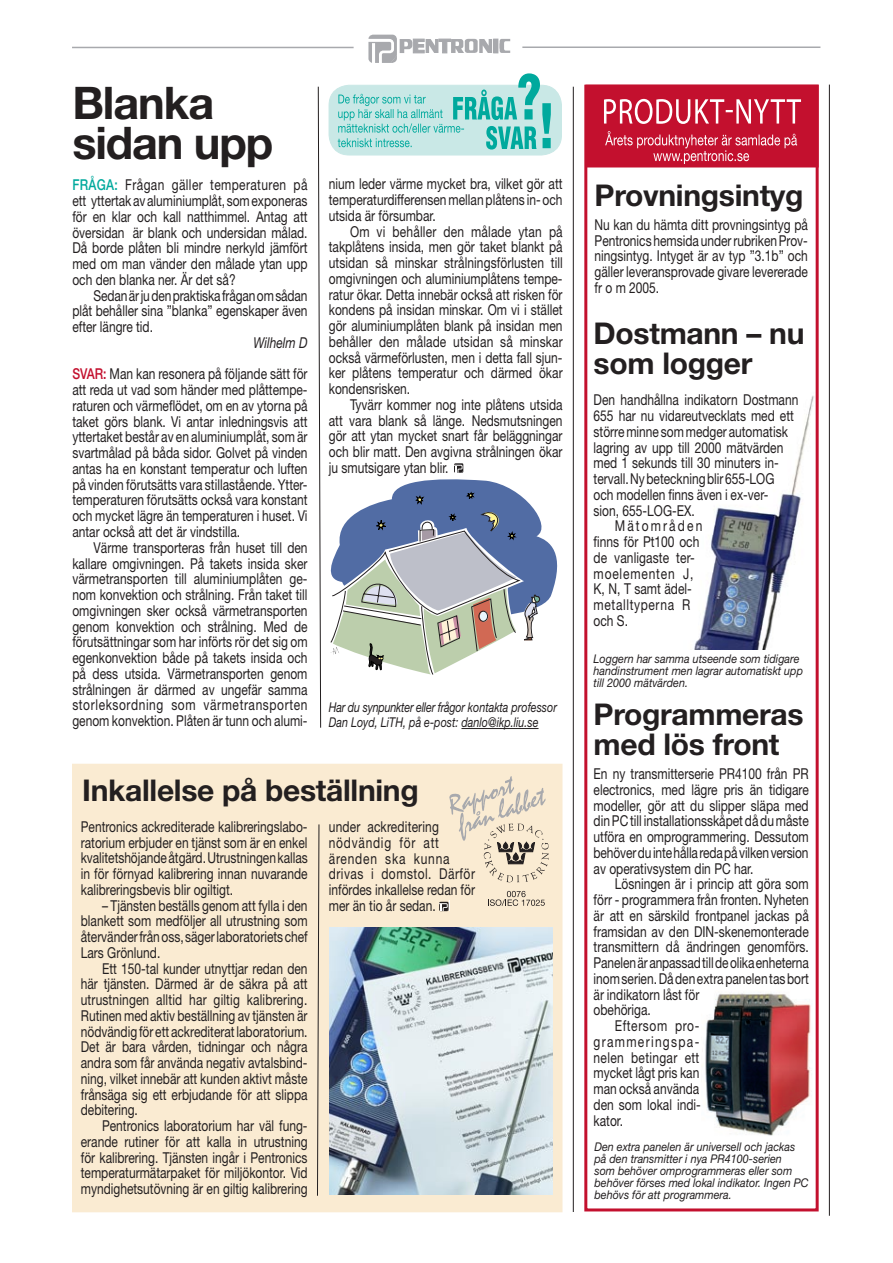
<style>
.page{position:relative;width:893px;height:1263px;background:#fff}
.page>*{position:absolute;margin:0;border:0;box-sizing:border-box;transform-origin:0 0}
.Rubrik{font:700 45px "Helvetica Neue";letter-spacing:-.025em;color:#231f20}
.Rubrik-2{font:700 30px/30px "Helvetica Neue";letter-spacing:-.01em;color:#231f20}
.brödtext{font:15px/15.8px "Helvetica Neue";color:#231f20;text-align:justify;scale:.8 1}
.brödtext-2{font:15px/15.8px "Helvetica Neue";letter-spacing:.055em;color:#231f20;scale:.8 1}
.brödtext-3{font:italic 15px "Helvetica Neue";color:#231f20;scale:.8 1}
.brödtext-4{font:italic 13.5px/15px "Helvetica Neue";color:#231f20;scale:.8 1}
.bildtext{font:italic 12px/12px "Helvetica Neue";color:#231f20;scale:.9 1}
.s1{font-weight:500;color:#00a99d}
.s2{font-weight:500;color:#c3102e}
</style>
<div class="page">
<div style="left:494px;top:39px;width:4px;height:14px;border:1px solid #a8a9ad"></div>
<svg style="left:368px;top:35px;width:124px;height:28px"></svg>
<svg style="left:500px;top:39px;width:10px;height:14px"></svg>
<hr style="left:522px;top:47px;width:298px;height:1px;background:#a8a9ad">
<hr style="left:72px;top:47px;width:282px;height:1px;background:#a8a9ad">
<img style="left:705px;top:993px;width:107px;height:143px">
<img style="left:694px;top:396px;width:120px;height:253px">
<div style="left:73px;top:764px;width:489px;height:448px;background:#faebd2"></div>
<div style="left:584px;top:85px;width:235px;height:1126px;border:3px solid #c3102e"></div>
<hr style="left:829px;top:85px;width:1px;height:1131px;background:#231f20">
<hr style="left:573px;top:87px;width:1px;height:1125px;background:#231f20">
<div style="left:586px;top:85px;width:232px;height:82px;background:#c3102e"></div>
<svg style="left:318px;top:86px;width:3px;height:642px"></svg>
<hr style="left:461px;top:728px;width:77px;height:1px;background:#231f20">
<svg style="left:439px;top:901px;width:11px;height:10px"></svg>
<svg style="left:317px;top:824px;width:2px;height:372px"></svg>
<svg style="left:449px;top:776px;width:100px;height:106px"></svg>
<svg style="left:488px;top:891px;width:57px;height:15px"></svg>
<svg style="left:329px;top:73px;width:233px;height:82px"></svg>
<svg style="left:604px;top:99px;width:197px;height:25px"></svg>
<svg style="left:605px;top:131px;width:192px;height:33px"></svg>
<svg style="left:330px;top:463px;width:228px;height:212px"></svg>
<img style="left:330px;top:927px;width:222px;height:268px">
<p class="Rubrik" style="left:72px;top:75px;width:143px">Blanka</p>
<p class="Rubrik" style="left:72px;top:116px;width:202px">sidan upp</p>
<p class="brödtext" style="left:72px;top:177px;width:296px"><span class="s1">FRÅGA:</span> Frågan gäller temperaturen på ett yttertak av aluminiumplåt, som exponeras för en klar och kall natthimmel. Antag att översidan är blank och undersidan målad.<br>Då borde plåten bli mindre nerkyld jämfört med om man vänder den målade ytan upp och den blanka ner. Är det så?</p>
<p class="brödtext" style="left:72px;top:287px;width:296px;text-indent:21px">Sedan är ju den praktiska frågan om sådan plåt behåller sina ”blanka” egenskaper även efter längre tid.</p>
<p class="brödtext-3" style="left:253px;top:334px;width:69px">Wilhelm D</p>
<p class="brödtext" style="left:72px;top:366px;width:296px"><span class="s2">SVAR:</span> Man kan resonera på följande sätt för att reda ut vad som händer med plåttempe&shy;raturen och värmeflödet, om en av ytorna på taket görs blank. Vi antar inledningsvis att yttertaket består av en aluminiumplåt, som är svartmålad på båda sidor. Golvet på vinden antas ha en konstant temperatur och luften på vinden förutsätts vara stillastående. Ytter&shy;temperaturen förutsätts också vara konstant och mycket lägre än temperaturen i huset. Vi antar också att det är vindstilla.</p>
<p class="brödtext" style="left:72px;top:539px;width:296px;text-indent:21px">Värme transporteras från huset till den kallare omgivningen. På takets insida sker värmetransporten till aluminiumplåten ge&shy;nom konvektion och strålning. Från taket till omgivningen sker också värmetransporten genom konvektion och strålning. Med de förutsättningar som har införts rör det sig om egenkonvektion både på takets insida och på dess utsida. Värmetransporten genom strålningen är därmed av ungefär samma storleksordning som värmetransporten genom konvektion. Plåten är tunn och alumi-</p>
<p class="brödtext" style="left:329px;top:176px;width:294px">nium leder värme mycket bra, vilket gör att temperaturdifferensen mellan plåtens in- och utsida är försumbar.</p>
<p class="brödtext" style="left:329px;top:223px;width:294px;text-indent:21px">Om vi behåller den målade ytan på takplåtens insida, men gör taket blankt på utsidan så minskar strålningsförlusten till omgivningen och aluminiumplåtens tempe&shy;ratur ökar. Detta innebär också att risken för kondens på insidan minskar. Om vi i stället gör aluminiumplåten blank på insidan men behåller den målade utsidan så minskar också värmeförlusten, men i detta fall sjun&shy;ker plåtens temperatur och därmed ökar kondensrisken.</p>
<p class="brödtext" style="left:329px;top:396px;width:294px;text-indent:21px">Tyvärr kommer nog inte plåtens utsida att vara blank så länge. Nedsmutsningen gör att ytan mycket snart får beläggningar och blir matt. Den avgivna strålningen ökar ju smutsigare ytan blir.</p>
<p class="brödtext-4" style="left:329px;top:700px;width:287px">Har du synpunkter eller frågor kontakta professor<br>Dan Loyd, LiTH, på e-post: danlo@ikp.liu.se</p>
<p class="Rubrik-2" style="left:82px;top:774px;width:338px">Inkallelse på beställning</p>
<p class="brödtext" style="left:329px;top:818px;width:184px;text-align:left">under ackreditering nödvändig för att ärenden ska kunna drivas i domstol. Därför infördes inkallelse redan för mer än tio år sedan.</p>
<p class="brödtext" style="left:81px;top:818px;width:285px">Pentronics ackrediterade kalibreringslabo&shy;ratorium erbjuder en tjänst som är en enkel kvalitetshöjande åtgärd. Utrustningen kallas in för förnyad kalibrering innan nuvarande kalibreringsbevis blir ogiltigt.</p>
<p class="brödtext" style="left:81px;top:897px;width:285px;text-indent:21px">– Tjänsten beställs genom att fylla i den blankett som medföljer all utrustning som återvänder från oss, säger laboratoriets chef Lars Grönlund.</p>
<p class="brödtext" style="left:81px;top:960px;width:285px;text-indent:21px">Ett 150-tal kunder utnyttjar redan den här tjänsten. Därmed är de säkra på att utrustningen alltid har giltig kalibrering.<br>Rutinen med aktiv beställning av tjänsten är nödvändig för ett ackrediterat laboratorium.<br>Det är bara vården, tidningar och några andra som får använda negativ avtalsbind&shy;ning, vilket innebär att kunden aktivt måste frånsäga sig ett erbjudande för att slippa debitering.</p>
<p class="brödtext" style="left:81px;top:1118px;width:285px;text-indent:21px">Pentronics laboratorium har väl fung&shy;erande rutiner för att kalla in utrustning för kalibrering. Tjänsten ingår i Pentronics temperaturmätarpaket för miljökontor. Vid myndighetsutövning är en giltig kalibrering</p>
<p class="Rubrik-2" style="left:595px;top:179px;width:210px">Provningsintyg</p>
<p class="brödtext" style="left:595px;top:216px;width:268px">Nu kan du hämta ditt provningsintyg på Pentronics hemsida under rubriken Prov&shy;ningsintyg. Intyget är av typ ”3.1b” och gäller leveransprovade givare levererade fr o m 2005.</p>
<p class="Rubrik-2" style="left:594px;top:317px;width:212px">Dostmann – nu som logger</p>
<p class="brödtext" style="left:594px;top:392px;width:257px;text-align:left">Den handhållna indikatorn Dostmann<br>655 har nu vidareutvecklats med ett större minne som medger automatisk lagring av upp till 2000 mätvärden med 1 sekunds till 30 minuters in&shy;tervall. Ny beteckning blir 655-LOG<br>och modellen finns även i ex-ver-<br>sion, 655-LOG-EX.</p>
<p class="brödtext-2" style="left:594px;top:518px;width:137px;text-indent:21px">Mätområden finns för Pt100 och de vanligaste ter&shy;moelementen J,<br>K, N, T samt ädel&shy;metalltyperna R och S.</p>
<p class="bildtext" style="left:594px;top:652px;width:234px">Loggern har samma utseende som tidigare handinstrument men lagrar automatiskt upp till 2000 mätvärden.</p>
<p class="Rubrik-2" style="left:594px;top:698px;width:211px">Programmeras med lös front</p>
<p class="brödtext" style="left:594px;top:765px;width:270px">En ny transmitterserie PR4100 från PR electronics, med lägre pris än tidigare modeller, gör att du slipper släpa med din PC till installationsskåpet då du måste utföra en omprogrammering. Dessutom behöver du inte hålla reda på vilken version av operativsystem din PC har.</p>
<p class="brödtext" style="left:594px;top:876px;width:271px;text-align:left;text-indent:21px">Lösningen är i princip att göra som förr - programmera från fronten. Nyheten är att en särskild frontpanel jackas på framsidan av den DIN-skenemonterade transmittern då ändringen genomförs.<br>Panelen är anpassad till de olika enheterna inom serien. Då den extra panelen tas bort är indikatorn låst för<br>obehöriga.</p>
<p class="brödtext" style="left:594px;top:1017px;width:136px;text-indent:21px">Eftersom pro&shy;grammeringspa&shy;nelen betingar ett mycket lågt pris kan man också använda den som lokal indi&shy;kator.</p>
<p class="bildtext" style="left:594px;top:1141px;width:240px">Den extra panelen är universell och jackas på den transmitter i nya PR4100-serien<br>som behöver omprogrammeras eller som behöver förses med lokal indikator. Ingen PC behövs för att programmera.</p>
</div>
